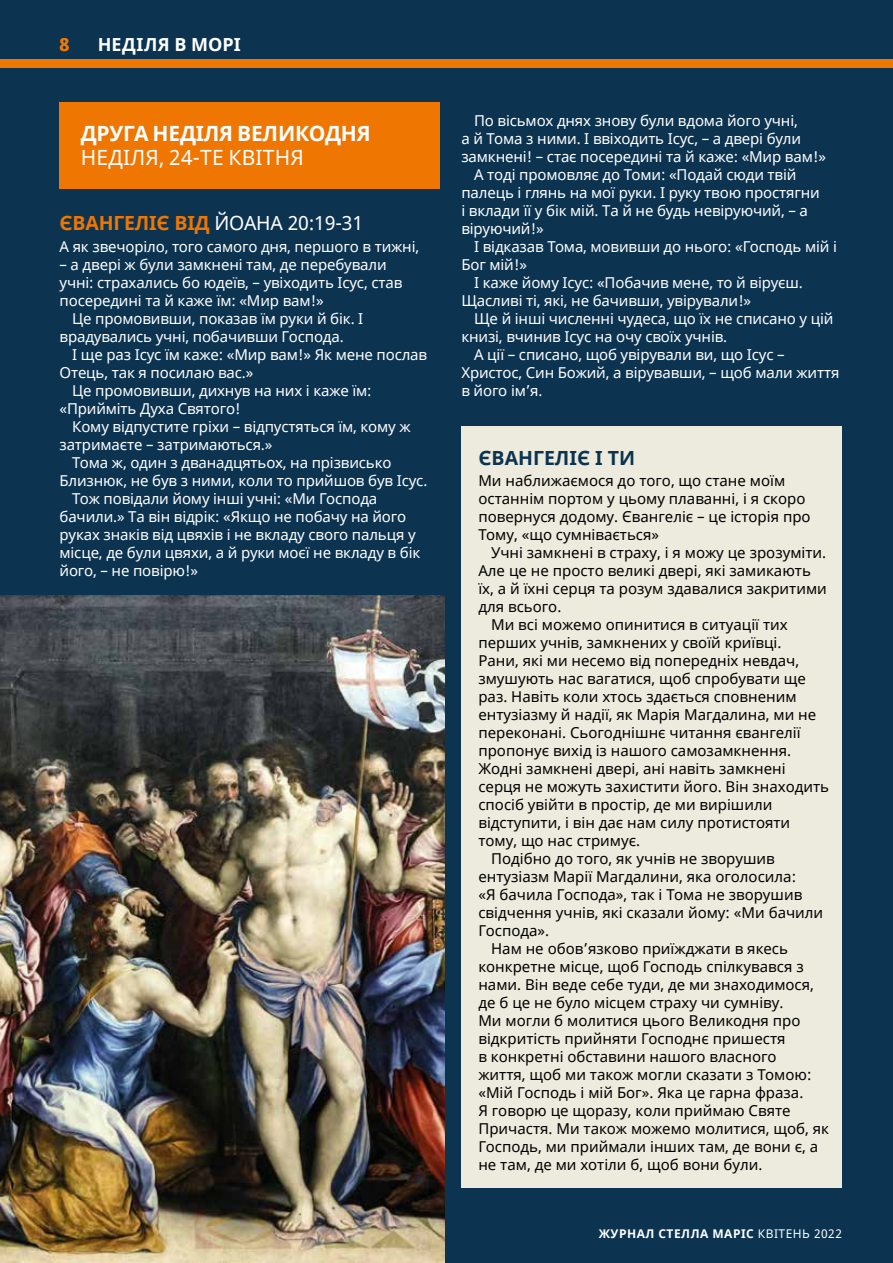
<style>
.page{position:relative;width:893px;height:1263px;background:#0c3451}
.page>*{position:absolute;margin:0;border:0;box-sizing:border-box;transform-origin:0 0}
.t1{font:700 21px "Noto Sans";letter-spacing:-.01em;color:#fff}
.t2{font:21px "Noto Sans";letter-spacing:.01em;color:#fff}
.t3{font:19.5px "Noto Sans";letter-spacing:-.01em;color:#fff}
.t4{font:700 19.5px "Noto Sans";color:#0c3451}
.t5{font:700 18px "Noto Sans";letter-spacing:.01em;color:#fff}
.t6{font:700 18px "Noto Sans";color:#ee7601}
.t7{font:15px/18px "Noto Sans";color:#000}
.t8{font:15px "Noto Sans";letter-spacing:-.01em;color:#fff}
.t9{font:700 12px "Noto Sans";letter-spacing:.04em;color:#fff}
.s1{font-weight:700;color:#ee7601}
.s2{font-weight:400}
</style>
<div class="page">
<div style="left:60px;top:102px;width:380px;height:87px;background:#ee7601"></div>
<img style="left:0;top:595px;width:445px;height:668px">
<div style="left:461px;top:426px;width:381px;height:761px;background:#edebdd"></div>
<div style="left:0;top:60px;width:893px;height:8px;background:#ee7601"></div>
<p class="t6" style="left:60px;top:32px;width:11px">8</p>
<p class="t5" style="left:98px;top:32px;width:144px">НЕДІЛЯ В МОРІ</p>
<h1 class="t1" style="left:81px;top:119px;width:291px">ДРУГА НЕДІЛЯ ВЕЛИКОДНЯ</h1>
<h1 class="t2" style="left:81px;top:143px;width:225px">НЕДІЛЯ, 24-ТЕ КВІТНЯ</h1>
<h2 class="t3" style="left:60px;top:209px;width:305px"><span class="s1">ЄВАНГЕЛІЄ ВІД</span> ЙОАНА 20:19-31</h2>
<p class="t8" style="left:60px;top:236px;width:361px">А як звечоріло, того самого дня, першого в тижні,</p>
<p class="t8" style="left:60px;top:254px;width:329px">– а двері ж були замкнені там, де перебували</p>
<p class="t8" style="left:60px;top:272px;width:344px">учні: страхались бо юдеїв, – увіходить Ісус, став</p>
<p class="t8" style="left:60px;top:290px;width:266px">посередині та й каже їм: «Мир вам!»</p>
<p class="t8" style="left:72px;top:308px;width:293px">Це промовивши, показав їм руки й бік. І</p>
<p class="t8" style="left:60px;top:326px;width:286px">врадувались учні, побачивши Господа.</p>
<p class="t8" style="left:72px;top:344px;width:356px">І ще раз Ісус їм каже: «Мир вам!» Як мене послав</p>
<p class="t8" style="left:60px;top:362px;width:195px">Отець, так я посилаю вас.»</p>
<p class="t8" style="left:72px;top:380px;width:301px">Це промовивши, дихнув на них і каже їм:</p>
<p class="t8" style="left:60px;top:398px;width:183px">«Прийміть Духа Святого!</p>
<p class="t8" style="left:72px;top:416px;width:340px">Кому відпустите гріхи – відпустяться їм, кому ж</p>
<p class="t8" style="left:60px;top:434px;width:214px">затримаєте – затримаються.»</p>
<p class="t8" style="left:72px;top:452px;width:321px">Тома ж, один з дванадцятьох, на прізвисько</p>
<p class="t8" style="left:60px;top:470px;width:369px">Близнюк, не був з ними, коли то прийшов був Ісус.</p>
<p class="t8" style="left:72px;top:488px;width:307px">Тож повідали йому інші учні: «Ми Господа</p>
<p class="t8" style="left:60px;top:506px;width:348px">бачили.» Та він відрік: «Якщо не побачу на його</p>
<p class="t8" style="left:60px;top:524px;width:358px">руках знаків від цвяхів і не вкладу свого пальця у</p>
<p class="t8" style="left:60px;top:542px;width:362px">місце, де були цвяхи, а й руки моєї не вкладу в бік</p>
<p class="t8" style="left:60px;top:560px;width:140px">його, – не повірю!»</p>
<p class="t8" style="left:474px;top:110px;width:325px">По вісьмох днях знову були вдома його учні,</p>
<p class="t8" style="left:461px;top:128px;width:341px">а й Тома з ними. І ввіходить Ісус, – а двері були</p>
<p class="t8" style="left:461px;top:146px;width:366px">замкнені! – стає посередині та й каже: «Мир вам!»</p>
<p class="t8" style="left:474px;top:164px;width:324px">А тоді промовляє до Томи: «Подай сюди твій</p>
<p class="t8" style="left:461px;top:182px;width:360px">палець і глянь на мої руки. І руку твою простягни</p>
<p class="t8" style="left:461px;top:200px;width:348px">і вклади її у бік мій. Та й не будь невіруючий, – а</p>
<p class="t8" style="left:461px;top:218px;width:84px">віруючий!»</p>
<p class="t8" style="left:474px;top:236px;width:364px">І відказав Тома, мовивши до нього: «Господь мій і</p>
<p class="t8" style="left:461px;top:254px;width:67px">Бог мій!»</p>
<p class="t8" style="left:474px;top:272px;width:330px">І каже йому Ісус: «Побачив мене, то й віруєш.</p>
<p class="t8" style="left:461px;top:290px;width:291px">Щасливі ті, які, не бачивши, увірували!»</p>
<p class="t8" style="left:474px;top:308px;width:361px">Ще й інші численні чудеса, що їх не списано у цій</p>
<p class="t8" style="left:461px;top:326px;width:267px">книзі, вчинив Ісус на очу своїх учнів.</p>
<p class="t8" style="left:474px;top:344px;width:312px">А ції – списано, щоб увірували ви, що Ісус –</p>
<p class="t8" style="left:461px;top:362px;width:379px">Христос, Син Божий, а вірувавши, – щоб мали життя</p>
<p class="t8" style="left:461px;top:380px;width:83px">в його ім’я.</p>
<h2 class="t4" style="left:478px;top:444px;width:158px">ЄВАНГЕЛІЄ І ТИ</h2>
<p class="t7" style="left:478px;top:472px;width:334px">Ми наближаємося до того, що стане моїм останнім портом у цьому плаванні, і я скоро повернуся додому. Євангеліє – це історія про Тому, «що сумнівається»</p>
<p class="t7" style="left:491px;top:544px;width:337px">Учні замкнені в страху, і я можу це зрозуміти.</p>
<p class="t7" style="left:478px;top:562px;width:334px">Але це не просто великі двері, які замикають</p>
<p class="t7" style="left:478px;top:580px;width:350px">їх, а й їхні серця та розум здавалися закритими</p>
<p class="t7" style="left:478px;top:598px;width:85px">для всього.</p>
<p class="t7" style="left:491px;top:616px;width:298px">Ми всі можемо опинитися в ситуації тих</p>
<p class="t7" style="left:478px;top:634px;width:305px">перших учнів, замкнених у своїй криївці.</p>
<p class="t7" style="left:478px;top:652px;width:322px">Рани, які ми несемо від попередніх невдач,</p>
<p class="t7" style="left:478px;top:670px;width:329px">змушують нас вагатися, щоб спробувати ще</p>
<p class="t7" style="left:478px;top:688px;width:320px">раз. Навіть коли хтось здається сповненим</p>
<p class="t7" style="left:478px;top:706px;width:339px">ентузіазму й надії, як Марія Магдалина, ми не</p>
<p class="t7" style="left:478px;top:724px;width:324px">переконані. Сьогоднішнє читання євангелії</p>
<p class="t7" style="left:478px;top:742px;width:314px">пропонує вихід із нашого самозамкнення.</p>
<p class="t7" style="left:478px;top:760px;width:309px">Жодні замкнені двері, ані навіть замкнені</p>
<p class="t7" style="left:478px;top:778px;width:352px">серця не можуть захистити його. Він знаходить</p>
<p class="t7" style="left:478px;top:796px;width:295px">спосіб увійти в простір, де ми вирішили</p>
<p class="t7" style="left:478px;top:814px;width:313px">відступити, і він дає нам силу протистояти</p>
<p class="t7" style="left:478px;top:832px;width:163px">тому, що нас стримує.</p>
<p class="t7" style="left:491px;top:850px;width:285px">Подібно до того, як учнів не зворушив</p>
<p class="t7" style="left:478px;top:868px;width:319px">ентузіазм Марії Магдалини, яка оголосила:</p>
<p class="t7" style="left:478px;top:886px;width:325px">«Я бачила Господа», так і Тома не зворушив</p>
<p class="t7" style="left:478px;top:904px;width:346px">свідчення учнів, які сказали йому: «Ми бачили</p>
<p class="t7" style="left:478px;top:922px;width:72px">Господа».</p>
<p class="t7" style="left:491px;top:940px;width:298px">Нам не обов’язково приїжджати в якесь</p>
<p class="t7" style="left:478px;top:958px;width:327px">конкретне місце, щоб Господь спілкувався з</p>
<p class="t7" style="left:478px;top:976px;width:337px">нами. Він веде себе туди, де ми знаходимося,</p>
<p class="t7" style="left:478px;top:994px;width:307px">де б це не було місцем страху чи сумніву.</p>
<p class="t7" style="left:478px;top:1012px;width:324px">Ми могли б молитися цього Великодня про</p>
<p class="t7" style="left:478px;top:1030px;width:309px">відкритість прийняти Господнє пришестя</p>
<p class="t7" style="left:478px;top:1048px;width:300px">в конкретні обставини нашого власного</p>
<p class="t7" style="left:478px;top:1066px;width:335px">життя, щоб ми також могли сказати з Томою:</p>
<p class="t7" style="left:478px;top:1084px;width:326px">«Мій Господь і мій Бог». Яка це гарна фраза.</p>
<p class="t7" style="left:478px;top:1102px;width:314px">Я говорю це щоразу, коли приймаю Святе</p>
<p class="t7" style="left:478px;top:1120px;width:352px">Причастя. Ми також можемо молитися, щоб, як</p>
<p class="t7" style="left:478px;top:1138px;width:341px">Господь, ми приймали інших там, де вони є, а</p>
<p class="t7" style="left:478px;top:1156px;width:285px">не там, де ми хотіли б, щоб вони були.</p>
<p class="t9" style="left:599px;top:1225px;width:245px">ЖУРНАЛ СТЕЛЛА МАРІС <span class="s2">КВІТЕНЬ 2022</span></p>
</div>
